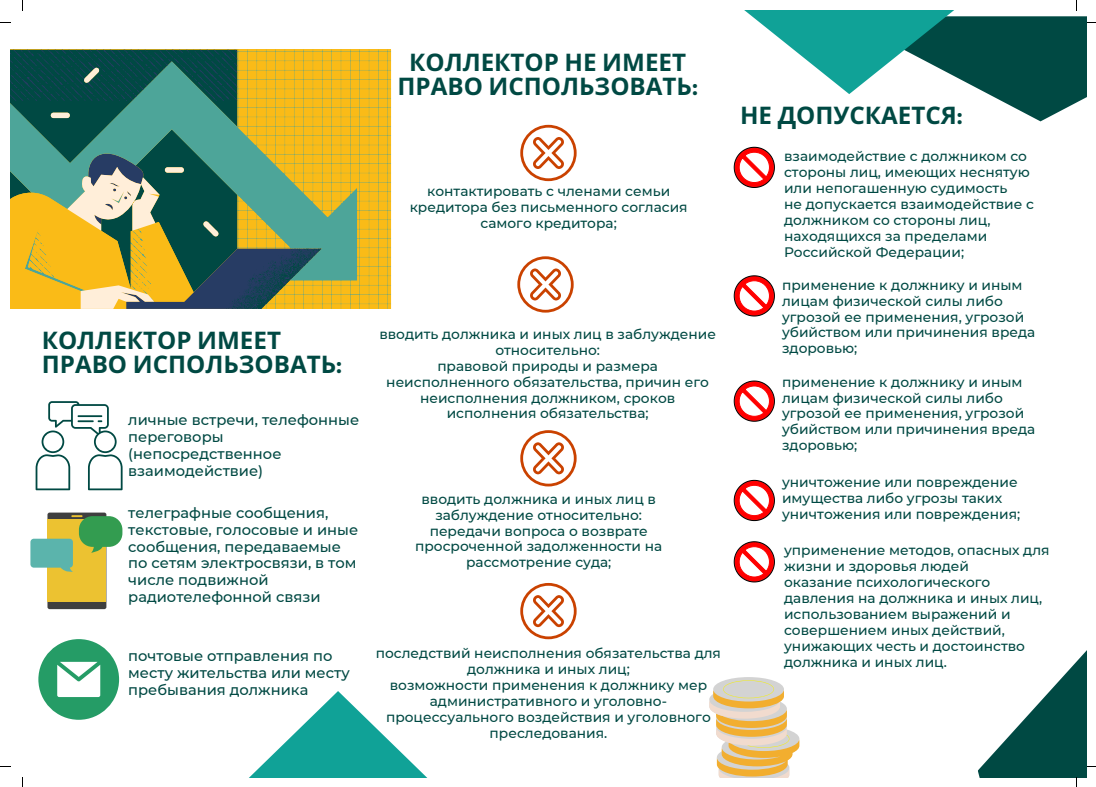
<style>
.page{position:relative;width:1096px;height:787px;background:#fff}
.page>*{position:absolute;margin:0;border:0;box-sizing:border-box;transform-origin:0 0}
.t1{font:700 24.25px/24.4px "Noto Sans";color:#004943}
.t2{font:500 14.62px/16.9px "Montserrat";color:#004943}
.t3{font:500 13.75px/16px "Montserrat";color:#004943}
.s1{font-family:"Montserrat"}
</style>
<div class="page">
<svg style="left:249px;top:691px;width:179px;height:87px"></svg>
<svg style="left:978px;top:651px;width:108px;height:127px;fill:#004943"></svg>
<svg style="left:709px;top:677px;width:90px;height:101px"></svg>
<svg style="left:10px;top:50px;width:381px;height:259px;background:#a8a33f"></svg>
<svg style="left:226px;top:248px;width:95px;height:61px;background:#526353"></svg>
<svg style="left:10px;top:67px;width:209px;height:242px;background:#6f8b5b"></svg>
<svg style="left:36px;top:401px;width:87px;height:89px"></svg>
<div style="left:47px;top:513px;width:59px;height:96px;background:#3f3f3f;border-radius:2px"></div>
<div style="left:47px;top:519px;width:59px;height:82px;background:#ecc231"></div>
<svg style="left:30px;top:515px;width:92px;height:58px"></svg>
<svg style="left:38px;top:639px;width:81px;height:81px"></svg>
<svg style="left:520px;top:125px;width:56px;height:56px"></svg>
<svg style="left:517px;top:256px;width:56px;height:57px"></svg>
<svg style="left:520px;top:430px;width:56px;height:56px"></svg>
<svg style="left:520px;top:583px;width:56px;height:56px"></svg>
<svg style="left:734px;top:147px;width:40px;height:41px"></svg>
<svg style="left:734px;top:276px;width:40px;height:40px"></svg>
<svg style="left:734px;top:381px;width:40px;height:40px"></svg>
<svg style="left:734px;top:542px;width:40px;height:40px"></svg>
<svg style="left:734px;top:480px;width:40px;height:41px"></svg>
<svg style="left:744px;top:0;width:351px;height:121px"></svg>
<h1 class="t1" style="left:397px;top:49px;width:302px;text-align:center">КОЛЛЕКТОР НЕ ИМЕЕТ<br>ПРАВО ИСПОЛЬЗОВАТЬ<span class="s1">:</span></h1>
<p class="t3" style="left:409px;top:184px;width:279px;text-align:center">контактировать с членами семьи кредитора без письменного согласия самого кредитора;</p>
<h1 class="t1" style="left:42px;top:327px;width:302px">КОЛЛЕКТОР ИМЕЕТ<br>ПРАВО ИСПОЛЬЗОВАТЬ<span class="s1">:</span></h1>
<p class="t2" style="left:128px;top:411px;width:232px">личные встречи, телефонные переговоры (непосредственное взаимодействие)</p>
<p class="t2" style="left:128px;top:504px;width:231px">телеграфные сообщения, текстовые, голосовые и иные сообщения, передаваемые по сетям электросвязи, в том числе подвижной радиотелефонной связи</p>
<p class="t2" style="left:128px;top:648px;width:223px">почтовые отправления по месту жительства или месту пребывания должника</p>
<p class="t3" style="left:379px;top:326px;width:338px;text-align:center">вводить должника и иных лиц в заблуждение относительно:<br>правовой природы и размера неисполненного обязательства, причин его неисполнения должником, сроков исполнения обязательства;</p>
<p class="t3" style="left:415px;top:491px;width:248px;text-align:center">вводить должника и иных лиц в заблуждение относительно: передачи вопроса о возврате просроченной задолженности на рассмотрение суда;</p>
<p class="t3" style="left:376px;top:645px;width:346px;text-align:center">последствий неисполнения обязательства для должника и иных лиц;<br>возможности применения к должнику мер административного и уголовно&shy;процессуального воздействия и уголовного преследования.</p>
<h1 class="t1" style="left:740px;top:103px;width:224px">НЕ ДОПУСКАЕТСЯ<span class="s1">:</span></h1>
<p class="t3" style="left:784px;top:148px;width:251px">взаимодействие с должником со стороны лиц, имеющих неснятую или непогашенную судимость<br>не допускается взаимодействие с должником со стороны лиц, находящихся за пределами<br>Российской Федерации;</p>
<p class="t3" style="left:782px;top:277px;width:255px">применение к должнику и иным лицам физической силы либо угрозой ее применения, угрозой убийством или причинения вреда здоровью;</p>
<p class="t3" style="left:782px;top:374px;width:255px">применение к должнику и иным лицам физической силы либо угрозой ее применения, угрозой убийством или причинения вреда здоровью;</p>
<p class="t3" style="left:782px;top:474px;width:240px">уничтожение или повреждение имущества либо угрозы таких уничтожения или повреждения;</p>
<p class="t3" style="left:784px;top:542px;width:267px">уприменение методов, опасных для жизни и здоровья людей<br>оказание психологического давления на должника и иных лиц, использованием выражений и совершением иных действий, унижающих честь и достоинство должника и иных лиц.</p>
</div>
